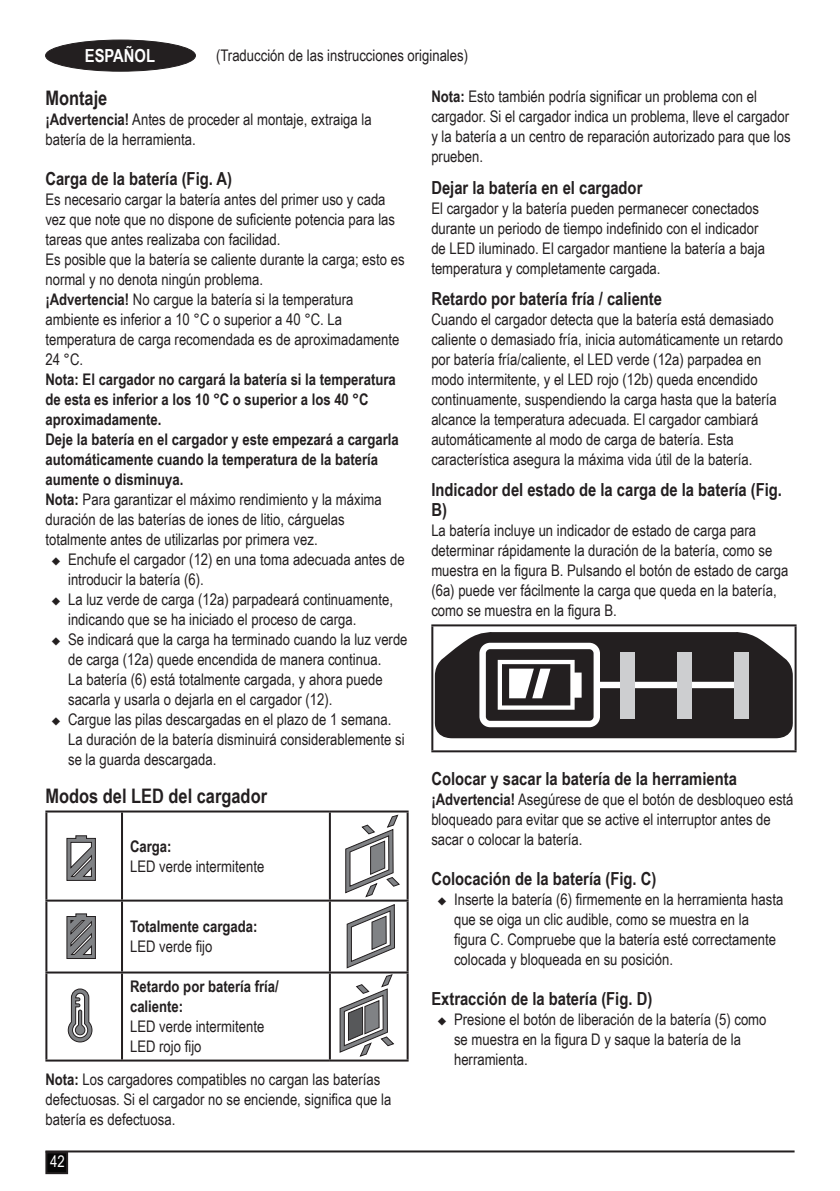
<style>
.page{position:relative;width:840px;height:1191px;background:#fff}
.page>*{position:absolute;margin:0;border:0;box-sizing:border-box;transform-origin:0 0}
.body{font:700 20px "Arial Narrow";color:#231f20}
.list{font:700 20px "Arial Narrow";color:#231f20}
.t1{font:700 18px/20px "Arial Narrow";color:#231f20}
.t2{font:700 18px "Arial Narrow";color:#fff}
.body-2{font:16px/20px "Arial Narrow";color:#231f20}
.bullet1{font:16px/20px "Arial Narrow";color:#231f20}
.body-3{font:700 16px/20px "Arial Narrow";color:#231f20}
.Table{font:16px/20px "Arial Narrow";color:#231f20}
.t3{font:16px "Arial Narrow";color:#fff}
.s1{font-weight:700}
</style>
<div class="page">
<hr style="left:45px;top:1150px;width:749px;height:2px;background:#231f20">
<div style="left:46px;top:1152px;width:21px;height:21px;background:#060606"></div>
<div style="left:45px;top:1151px;width:23px;height:23px;border:2px solid #231f20"></div>
<div style="left:46px;top:40px;width:149px;height:31px;background:#231f20;border-radius:50%"></div>
<div style="left:45px;top:40px;width:150px;height:31px;border:1px solid #231f20;border-radius:50%"></div>
<hr style="left:45px;top:810px;width:77px;height:2px;background:#231f20">
<hr style="left:45px;top:812px;width:2px;height:87px;background:#231f20">
<hr style="left:122px;top:810px;width:208px;height:2px;background:#231f20">
<hr style="left:121px;top:812px;width:2px;height:87px;background:#231f20">
<hr style="left:330px;top:810px;width:78px;height:2px;background:#231f20">
<hr style="left:329px;top:812px;width:2px;height:87px;background:#231f20">
<hr style="left:406px;top:812px;width:2px;height:87px;background:#231f20">
<hr style="left:45px;top:899px;width:77px;height:2px;background:#231f20">
<hr style="left:45px;top:901px;width:2px;height:70px;background:#231f20">
<hr style="left:122px;top:899px;width:208px;height:2px;background:#231f20">
<hr style="left:121px;top:901px;width:2px;height:70px;background:#231f20">
<hr style="left:330px;top:899px;width:78px;height:2px;background:#231f20">
<hr style="left:329px;top:901px;width:2px;height:70px;background:#231f20">
<hr style="left:406px;top:901px;width:2px;height:70px;background:#231f20">
<hr style="left:45px;top:971px;width:77px;height:2px;background:#231f20">
<hr style="left:45px;top:973px;width:2px;height:86px;background:#231f20">
<hr style="left:122px;top:971px;width:208px;height:2px;background:#231f20">
<hr style="left:121px;top:973px;width:2px;height:86px;background:#231f20">
<hr style="left:330px;top:971px;width:78px;height:2px;background:#231f20">
<hr style="left:329px;top:973px;width:2px;height:86px;background:#231f20">
<hr style="left:406px;top:973px;width:2px;height:86px;background:#231f20">
<hr style="left:45px;top:1059px;width:77px;height:2px;background:#231f20">
<hr style="left:122px;top:1059px;width:208px;height:2px;background:#231f20">
<hr style="left:330px;top:1059px;width:78px;height:2px;background:#231f20">
<svg style="left:66px;top:835px;width:30px;height:46px"></svg>
<svg style="left:345px;top:814px;width:55px;height:83px"></svg>
<svg style="left:66px;top:913px;width:30px;height:46px"></svg>
<svg style="left:346px;top:904px;width:49px;height:64px"></svg>
<svg style="left:68px;top:988px;width:24px;height:54px"></svg>
<svg style="left:339px;top:974px;width:55px;height:83px"></svg>
<hr style="left:431px;top:624px;width:365px;height:2px;background:#231f20">
<hr style="left:431px;top:626px;width:2px;height:124px;background:#231f20">
<hr style="left:794px;top:626px;width:2px;height:124px;background:#231f20">
<hr style="left:431px;top:750px;width:365px;height:2px;background:#231f20">
<svg style="left:434px;top:632px;width:358px;height:106px"></svg>
<div style="left:620px;top:652px;width:14px;height:67px;background:#cdced0"></div>
<div style="left:677px;top:652px;width:14px;height:67px;background:#cdced0"></div>
<div style="left:733px;top:652px;width:14px;height:67px;background:#cdced0"></div>
<p class="t2" style="left:85px;top:42px;width:72px">ESPAÑOL</p>
<p class="body-2" style="left:216px;top:44px;width:253px">(Traducción de las instrucciones originales)</p>
<p class="list" style="left:45px;top:83px;width:63px">Montaje</p>
<p class="body-2" style="left:45px;top:109px;width:327px"><span class="s1">¡Advertencia!</span> Antes de proceder al montaje, extraiga la batería de la herramienta.</p>
<p class="t1" style="left:45px;top:168px;width:188px">Carga de la batería (Fig. A)</p>
<p class="body-2" style="left:45px;top:189px;width:360px">Es necesario cargar la batería antes del primer uso y cada vez que note que no dispone de suficiente potencia para las tareas que antes realizaba con facilidad.<br>Es posible que la batería se caliente durante la carga; esto es normal y no denota ningún problema.</p>
<p class="Table" style="left:45px;top:289px;width:355px"><span class="s1">¡Advertencia!</span> No cargue la batería si la temperatura ambiente es inferior a 10 °C o superior a 40 °C. La temperatura de carga recomendada es de aproximadamente 24 °C.</p>
<p class="body-3" style="left:45px;top:369px;width:352px">Nota: El cargador no cargará la batería si la temperatura de esta es inferior a los 10 °C o superior a los 40 °C aproximadamente.</p>
<p class="body-3" style="left:45px;top:429px;width:354px">Deje la batería en el cargador y este empezará a cargarla automáticamente cuando la temperatura de la batería aumente o disminuya.</p>
<p class="bullet1" style="left:45px;top:489px;width:338px"><span class="s1">Nota:</span> Para garantizar el máximo rendimiento y la máxima duración de las baterías de iones de litio, cárguelas totalmente antes de utilizarlas por primera vez.</p>
<p class="bullet1" style="left:68px;top:549px;width:338px;text-indent:-17px">◆ Enchufe el cargador (12) en una toma adecuada antes de introducir la batería (6).</p>
<p class="bullet1" style="left:68px;top:589px;width:326px;text-indent:-17px">◆ La luz verde de carga (12a) parpadeará continuamente, indicando que se ha iniciado el proceso de carga.</p>
<p class="bullet1" style="left:68px;top:629px;width:341px;text-indent:-17px">◆ Se indicará que la carga ha terminado cuando la luz verde de carga (12a) quede encendida de manera continua.<br>La batería (6) está totalmente cargada, y ahora puede sacarla y usarla o dejarla en el cargador (12).</p>
<p class="bullet1" style="left:68px;top:709px;width:338px;text-indent:-17px">◆ Cargue las pilas descargadas en el plazo de 1 semana.<br>La duración de la batería disminuirá considerablemente si se la guarda descargada.</p>
<p class="body" style="left:45px;top:780px;width:223px">Modos del LED del cargador</p>
<p class="body-3" style="left:130px;top:835px;width:43px">Carga:</p>
<p class="body-2" style="left:130px;top:855px;width:136px">LED verde intermitente</p>
<p class="body-2" style="left:431px;top:86px;width:360px"><span class="s1">Nota:</span> Esto también podría significar un problema con el cargador. Si el cargador indica un problema, lleve el cargador y la batería a un centro de reparación autorizado para que los prueben.</p>
<p class="t1" style="left:431px;top:176px;width:212px">Dejar la batería en el cargador</p>
<p class="body-2" style="left:431px;top:197px;width:335px">El cargador y la batería pueden permanecer conectados durante un periodo de tiempo indefinido con el indicador de LED iluminado. El cargador mantiene la batería a baja temperatura y completamente cargada.</p>
<p class="t1" style="left:431px;top:288px;width:232px">Retardo por batería fría / caliente</p>
<p class="body-2" style="left:431px;top:309px;width:353px">Cuando el cargador detecta que la batería está demasiado caliente o demasiado fría, inicia automáticamente un retardo por batería fría/caliente, el LED verde (12a) parpadea en modo intermitente, y el LED rojo (12b) queda encendido continuamente, suspendiendo la carga hasta que la batería alcance la temperatura adecuada. El cargador cambiará automáticamente al modo de carga de batería. Esta característica asegura la máxima vida útil de la batería.</p>
<p class="t1" style="left:431px;top:479px;width:352px">Indicador del estado de la carga de la batería (Fig.<br>B)</p>
<p class="body-2" style="left:431px;top:520px;width:358px">La batería incluye un indicador de estado de carga para determinar rápidamente la duración de la batería, como se muestra en la figura B. Pulsando el botón de estado de carga (6a) puede ver fácilmente la carga que queda en la batería, como se muestra en la figura B.</p>
<p class="t1" style="left:431px;top:767px;width:307px">Colocar y sacar la batería de la herramienta</p>
<p class="body-2" style="left:431px;top:788px;width:363px"><span class="s1">¡Advertencia!</span> Asegúrese de que el botón de desbloqueo está bloqueado para evitar que se active el interruptor antes de sacar o colocar la batería.</p>
<p class="t1" style="left:431px;top:867px;width:226px">Colocación de la batería (Fig. C)</p>
<p class="bullet1" style="left:454px;top:888px;width:330px;text-indent:-17px">◆ Inserte la batería (6) firmemente en la herramienta hasta que se oiga un clic audible, como se muestra en la figura C. Compruebe que la batería esté correctamente colocada y bloqueada en su posición.</p>
<p class="t1" style="left:431px;top:987px;width:222px">Extracción de la batería (Fig. D)</p>
<p class="bullet1" style="left:454px;top:1008px;width:314px;text-indent:-17px">◆ Presione el botón de liberación de la batería (5) como se muestra en la figura D y saque la batería de la herramienta.</p>
<p class="body-3" style="left:130px;top:916px;width:129px">Totalmente cargada:</p>
<p class="body-2" style="left:130px;top:936px;width:84px">LED verde fijo</p>
<p class="body-3" style="left:130px;top:976px;width:150px">Retardo por batería fría/ caliente:</p>
<p class="body-2" style="left:130px;top:1016px;width:136px">LED verde intermitente</p>
<p class="body-2" style="left:130px;top:1036px;width:73px">LED rojo fijo</p>
<p class="body-2" style="left:45px;top:1068px;width:347px"><span class="s1">Nota:</span> Los cargadores compatibles no cargan las baterías defectuosas. Si el cargador no se enciende, significa que la batería es defectuosa.</p>
<p class="t3" style="left:50px;top:1150px;width:16px">42</p>
</div>
